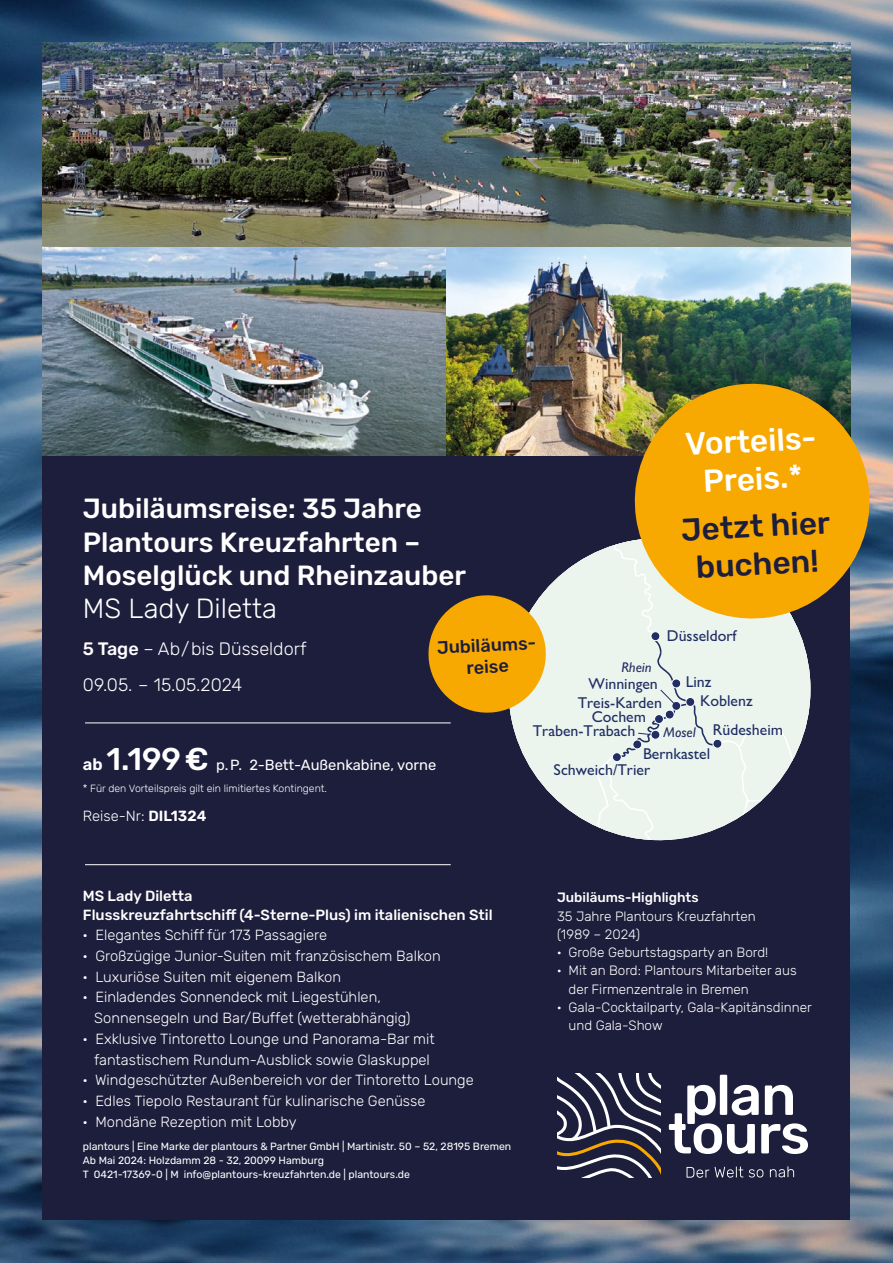
<style>
.page{position:relative;width:893px;height:1263px;background:#fff}
.page>*{position:absolute;margin:0;border:0;box-sizing:border-box;transform-origin:0 0}
.t1{font:500 31.5px/37.8px "Rubik";color:#fff;text-align:center}
.t2{font:500 31.5px/37.8px "Rubik";color:#1d1d3c;text-align:center}
.t3{font:500 27.75px/33.3px "Rubik";color:#fff}
.t4{font:300 27.75px "Rubik";color:#fff}
.t5{font:300 18px "Rubik";color:#fff}
.t6{font:500 18px/21.6px "Rubik";color:#1d1d3c;text-align:center}
.t7{font:500 15.75px/19px "Gill Sans Nova";color:#212e63;text-align:center}
.t8{font:300 14.7px "Rubik";color:#fff}
.t9{font:500 14.7px/18.3px "Rubik";color:#fff}
.t10{font:14.7px "Rubik";color:#fff}
.t11{font:italic 500 14.1px "Gill Sans Nova";color:#212e63}
.t12{font:300 13.5px "Rubik";color:#fff}
.t13{font:500 13.5px "Rubik";color:#fff}
.t14{font:10.5px/14.1px "Rubik";color:#fff}
.t15{font:300 10.5px "Rubik";color:#fff}
.s1{font-weight:500}
.s2{font-weight:600;font-size:16.5px}
.s3{font-weight:500;font-size:31.5px}
.s4{font-weight:600}
</style>
<div class="page">
<img style="left:0;top:0;width:893px;height:1263px">
<div style="left:43px;top:429px;width:807px;height:791px;background:#1d1d3c"></div>
<img style="left:43px;top:43px;width:807px;height:413px">
<img style="left:446px;top:248px;width:404px;height:208px">
<svg style="left:669px;top:1075px;width:139px;height:79px"></svg>
<svg style="left:686px;top:1166px;width:57px;height:12px"></svg>
<svg style="left:749px;top:1169px;width:14px;height:8px"></svg>
<svg style="left:770px;top:1166px;width:24px;height:11px"></svg>
<svg style="left:557px;top:1074px;width:104px;height:103px"></svg>
<svg style="left:627px;top:376px;width:250px;height:250px;background:#c7941d"></svg>
<svg style="left:425px;top:538px;width:392px;height:303px"></svg>
<hr style="left:85px;top:722px;width:366px;height:1px;background:#fff">
<hr style="left:85px;top:864px;width:366px;height:1px;background:#fff">
<h1 class="t1" style="left:684px;top:426px;width:133px;rotate:-3deg">Vorteils-<br>Preis.*</h1>
<h1 class="t2" style="left:680px;top:512px;width:151px;rotate:-3deg">Jetzt hier buchen!</h1>
<h2 class="t3" style="left:83px;top:493px;width:385px">Jubiläumsreise: 35 Jahre<br>Plantours Kreuzfahrten –<br>Moselglück und Rheinzauber</h2>
<h2 class="t4" style="left:83px;top:593px;width:196px">MS Lady Diletta</h2>
<p class="t5" style="left:83px;top:638px;width:225px"><span class="s1">5 Tage</span> – Ab/bis Düsseldorf</p>
<p class="t7" style="left:667px;top:626px;width:71px">Düsseldorf</p>
<p class="t6" style="left:436px;top:637px;width:101px;rotate:-3deg">Jubiläums&shy;reise</p>
<p class="t11" style="left:621px;top:659px;width:32px">Rhein</p>
<p class="t7" style="left:592px;top:707px;width:56px">Cochem</p>
<p class="t7" style="left:686px;top:672px;width:27px">Linz</p>
<p class="t5" style="left:83px;top:674px;width:161px">09.05. – 15.05.2024</p>
<p class="t7" style="left:578px;top:674px;width:86px">Winningen<br>Treis-Karden</p>
<p class="t7" style="left:533px;top:721px;width:104px">Traben-Trabach</p>
<p class="t7" style="left:713px;top:720px;width:72px">Rüdesheim</p>
<p class="t7" style="left:700px;top:691px;width:54px">Koblenz</p>
<p class="t11" style="left:663px;top:724px;width:34px">Mosel</p>
<p class="t10" style="left:83px;top:756px;width:355px"><span class="s2">ab</span> <span class="s3">1.199€</span> p.P. 2-Bett-Außenkabine, vorne</p>
<p class="t15" style="left:83px;top:782px;width:246px">* Für den Vorteilspreis gilt ein limitiertes Kontingent.</p>
<p class="t8" style="left:83px;top:807px;width:125px">Reise-Nr: <span class="s4">DIL1324</span></p>
<p class="t9" style="left:83px;top:887px;width:411px">MS Lady Diletta<br>Flusskreuzfahrtschiff (4-Sterne-Plus) im italienischen Stil</p>
<p class="t8" style="left:83px;top:927px;width:246px">· Elegantes Schiff für 173 Passagiere</p>
<p class="t8" style="left:83px;top:948px;width:359px">· Großzügige Junior-Suiten mit französischem Balkon</p>
<p class="t8" style="left:83px;top:968px;width:260px">· Luxuriöse Suiten mit eigenem Balkon</p>
<p class="t8" style="left:83px;top:989px;width:299px">· Einladendes Sonnendeck mit Liegestühlen,</p>
<p class="t8" style="left:94px;top:1010px;width:318px">Sonnensegeln und Bar/Buffet (wetterabhängig)</p>
<p class="t8" style="left:83px;top:1030px;width:353px">· Exklusive Tintoretto Lounge und Panorama-Bar mit</p>
<p class="t8" style="left:94px;top:1051px;width:337px">fantastischem Rundum-Ausblick sowie Glaskuppel</p>
<p class="t8" style="left:83px;top:1072px;width:392px">· Windgeschützter Außenbereich vor der Tintoretto Lounge</p>
<p class="t8" style="left:83px;top:1093px;width:344px">· Edles Tiepolo Restaurant für kulinarische Genüsse</p>
<p class="t8" style="left:83px;top:1113px;width:215px">· Mondäne Rezeption mit Lobby</p>
<p class="t14" style="left:83px;top:1139px;width:430px">plantours | Eine Marke der plantours &amp; Partner GmbH | Martinistr. 50 – 52, 28195 Bremen<br>Ab Mai 2024: Holzdamm 28 - 32, 20099 Hamburg<br>T 0421-17369-0 | M info@plantours-kreuzfahrten.de | plantours.de</p>
<p class="t7" style="left:643px;top:744px;width:69px">Bernkastel</p>
<p class="t7" style="left:554px;top:759px;width:98px">Schweich/Trier</p>
<p class="t13" style="left:557px;top:890px;width:143px">Jubiläums-Highlights</p>
<p class="t12" style="left:557px;top:908px;width:200px">35 Jahre Plantours Kreuzfahrten</p>
<p class="t12" style="left:557px;top:926px;width:85px">(1989 – 2024)</p>
<p class="t12" style="left:557px;top:945px;width:213px">· Große Geburtstagsparty an Bord!</p>
<p class="t12" style="left:557px;top:963px;width:241px">· Mit an Bord: Plantours Mitarbeiter aus</p>
<p class="t12" style="left:569px;top:981px;width:182px">der Firmenzentrale in Bremen</p>
<p class="t12" style="left:557px;top:999px;width:256px">· Gala-Cocktailparty, Gala-Kapitänsdinner</p>
<p class="t12" style="left:569px;top:1018px;width:96px">und Gala-Show</p>
</div>
